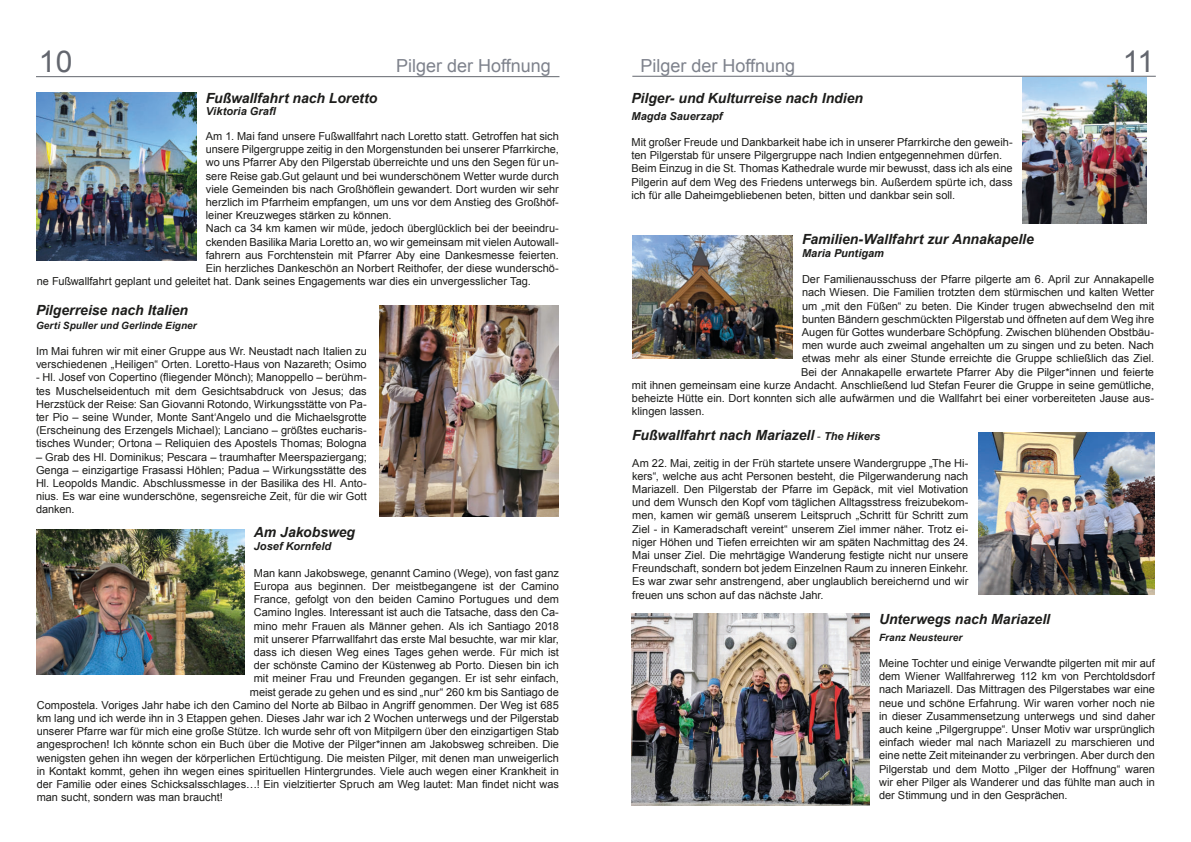
<style>
.page{position:relative;width:1191px;height:842px;background:#fff}
.page>*{position:absolute;margin:0;border:0;box-sizing:border-box;transform-origin:0 0}
.t1{font:30px "Arial";color:#63666e}
.t2{font:18px "Arial";color:#7e828c}
.t3{font:italic 700 14px "Arial";letter-spacing:-.005em;color:#1d1d1b}
.t4{font:11px/13.2px "Arial";color:#1d1d1b;text-align:justify}
.t5{font:italic 700 11px "Arial";letter-spacing:.005em;color:#1d1d1b}
.t6{font:italic 700 10px "Arial";letter-spacing:.01em;color:#1d1d1b}
.s1{font-weight:400;font-style:normal;font-size:11px}
.s2{font-size:11px}
</style>
<div class="page">
<hr style="left:36px;top:76px;width:523px;height:1px;background:#63666e">
<hr style="left:632px;top:76px;width:523px;height:1px;background:#63666e">
<img style="left:632px;top:235px;width:160px;height:124px">
<img style="left:631px;top:613px;width:238px;height:193px">
<img style="left:36px;top:529px;width:208px;height:146px">
<img style="left:379px;top:306px;width:180px;height:211px">
<img style="left:36px;top:93px;width:161px;height:168px">
<img style="left:1022px;top:77px;width:124px;height:146px">
<img style="left:978px;top:432px;width:176px;height:163px">
<h1 class="t1" style="left:39px;top:50px;width:35px">10</h1>
<h1 class="t1" style="left:1123px;top:50px;width:33px">11</h1>
<h2 class="t2" style="left:396px;top:58px;width:156px">Pilger der Hoffnung</h2>
<h2 class="t2" style="left:640px;top:58px;width:156px">Pilger der Hoffnung</h2>
<p class="t3" style="left:206px;top:93px;width:173px">Fußwallfahrt nach Loretto</p>
<p class="t5" style="left:206px;top:104px;width:72px">Viktoria Grafl</p>
<p class="t4" style="left:206px;top:131px;width:355px">Am 1. Mai fand unsere Fußwallfahrt nach Loretto statt. Getroffen hat sich</p>
<p class="t4" style="left:206px;top:144px;width:355px">unsere Pilgergruppe zeitig in den Morgenstunden bei unserer Pfarrkirche,</p>
<p class="t4" style="left:206px;top:157px;width:355px">wo uns Pfarrer Aby den Pilgerstab überreichte und uns den Segen für un-</p>
<p class="t4" style="left:206px;top:170px;width:355px">sere Reise gab.Gut gelaunt und bei wunderschönem Wetter wurde durch</p>
<p class="t4" style="left:206px;top:182px;width:354px">viele Gemeinden bis nach Großhöflein gewandert. Dort wurden wir sehr</p>
<p class="t4" style="left:206px;top:197px;width:355px">herzlich im Pfarrheim empfangen, um uns vor dem Anstieg des Großhöf-</p>
<p class="t4" style="left:206px;top:210px;width:187px">leiner Kreuzweges stärken zu können.</p>
<p class="t4" style="left:206px;top:223px;width:355px">Nach ca 34 km kamen wir müde, jedoch überglücklich bei der beeindru-</p>
<p class="t4" style="left:206px;top:236px;width:355px">ckenden Basilika Maria Loretto an, wo wir gemeinsam mit vielen Autowall-</p>
<p class="t4" style="left:206px;top:249px;width:355px">fahrern aus Forchtenstein mit Pfarrer Aby eine Dankesmesse feierten.</p>
<p class="t4" style="left:206px;top:263px;width:355px">Ein herzliches Dankeschön an Norbert Reithofer, der diese wunderschö-</p>
<p class="t4" style="left:37px;top:276px;width:496px">ne Fußwallfahrt geplant und geleitet hat. Dank seines Engagements war dies ein unvergesslicher Tag.</p>
<p class="t3" style="left:36px;top:305px;width:154px">Pilgerreise nach Italien</p>
<p class="t6" style="left:36px;top:321px;width:162px">Gerti Spuller und Gerlinde Eigner</p>
<p class="t4" style="left:36px;top:345px;width:332px">Im Mai fuhren wir mit einer Gruppe aus Wr. Neustadt nach Italien zu verschiedenen „Heiligen“ Orten. Loretto-Haus von Nazareth; Osimo</p>
<p class="t4" style="left:36px;top:371px;width:332px">- Hl. Josef von Copertino (fliegender Mönch); Manoppello – berühm&shy;tes Muschelseidentuch mit dem Gesichtsabdruck von Jesus; das Herzstück der Reise: San Giovanni Rotondo, Wirkungsstätte von Pa&shy;ter Pio – seine Wunder, Monte Sant‘Angelo und die Michaelsgrotte (Erscheinung des Erzengels Michael); Lanciano – größtes eucharis&shy;tisches Wunder; Ortona – Reliquien des Apostels Thomas; Bologna</p>
<p class="t4" style="left:36px;top:451px;width:332px">– Grab des Hl. Dominikus; Pescara – traumhafter Meerspaziergang; Genga – einzigartige Frasassi Höhlen; Padua – Wirkungsstätte des Hl. Leopolds Mandic. Abschlussmesse in der Basilika des Hl. Anto&shy;nius. Es war eine wunderschöne, segensreiche Zeit, für die wir Gott danken.</p>
<p class="t3" style="left:254px;top:527px;width:103px">Am Jakobsweg</p>
<p class="t5" style="left:254px;top:542px;width:79px">Josef Kornfeld</p>
<p class="t4" style="left:254px;top:567px;width:306px">Man kann Jakobswege, genannt Camino (Wege), von fast ganz</p>
<p class="t4" style="left:254px;top:581px;width:307px">Europa aus beginnen. Der meistbegangene ist der Camino</p>
<p class="t4" style="left:254px;top:594px;width:307px">France, gefolgt von den beiden Camino Portugues und dem</p>
<p class="t4" style="left:254px;top:607px;width:306px">Camino Ingles. Interessant ist auch die Tatsache, dass den Ca-</p>
<p class="t4" style="left:254px;top:620px;width:307px">mino mehr Frauen als Männer gehen. Als ich Santiago 2018</p>
<p class="t4" style="left:254px;top:633px;width:307px">mit unserer Pfarrwallfahrt das erste Mal besuchte, war mir klar,</p>
<p class="t4" style="left:254px;top:647px;width:307px">dass ich diesen Weg eines Tages gehen werde. Für mich ist</p>
<p class="t4" style="left:254px;top:660px;width:306px">der schönste Camino der Küstenweg ab Porto. Diesen bin ich</p>
<p class="t4" style="left:254px;top:673px;width:307px">mit meiner Frau und Freunden gegangen. Er ist sehr einfach,</p>
<p class="t4" style="left:250px;top:686px;width:310px">meist gerade zu gehen und es sind „nur“ 260 km bis Santiago de</p>
<p class="t4" style="left:37px;top:699px;width:523px">Compostela. Voriges Jahr habe ich den Camino del Norte ab Bilbao in Angriff genommen. Der Weg ist 685</p>
<p class="t4" style="left:37px;top:713px;width:524px">km lang und ich werde ihn in 3 Etappen gehen. Dieses Jahr war ich 2 Wochen unterwegs und der Pilgerstab</p>
<p class="t4" style="left:37px;top:726px;width:524px">unserer Pfarre war für mich eine große Stütze. Ich wurde sehr oft von Mitpilgern über den einzigartigen Stab</p>
<p class="t4" style="left:37px;top:739px;width:523px">angesprochen! Ich könnte schon ein Buch über die Motive der Pilger*innen am Jakobsweg schreiben. Die</p>
<p class="t4" style="left:37px;top:752px;width:523px">wenigsten gehen ihn wegen der körperlichen Ertüchtigung. Die meisten Pilger, mit denen man unweigerlich</p>
<p class="t4" style="left:37px;top:765px;width:524px">in Kontakt kommt, gehen ihn wegen eines spirituellen Hintergrundes. Viele auch wegen einer Krankheit in</p>
<p class="t4" style="left:37px;top:778px;width:523px">der Familie oder eines Schicksalsschlages…! Ein vielzitierter Spruch am Weg lautet: Man findet nicht was</p>
<p class="t4" style="left:37px;top:792px;width:188px">man sucht, sondern was man braucht!</p>
<p class="t3" style="left:631px;top:93px;width:233px">Pilger- und Kulturreise nach Indien</p>
<p class="t5" style="left:631px;top:112px;width:93px">Magda Sauerzapf</p>
<p class="t4" style="left:631px;top:137px;width:383px;text-align:left">Mit großer Freude und Dankbarkeit habe ich in unserer Pfarrkirche den geweih&shy;ten Pilgerstab für unsere Pilgergruppe nach Indien entgegennehmen dürfen.<br>Beim Einzug in die St. Thomas Kathedrale wurde mir bewusst, dass ich als eine Pilgerin auf dem Weg des Friedens unterwegs bin. Außerdem spürte ich, dass ich für alle Daheimgebliebenen beten, bitten und dankbar sein soll.</p>
<p class="t3" style="left:802px;top:233px;width:233px">Familien-Wallfahrt zur Annakapelle</p>
<p class="t5" style="left:802px;top:249px;width:84px">Maria Puntigam</p>
<p class="t4" style="left:802px;top:274px;width:354px">Der Familienausschuss der Pfarre pilgerte am 6. April zur Annakapelle</p>
<p class="t4" style="left:802px;top:287px;width:354px">nach Wiesen. Die Familien trotzten dem stürmischen und kalten Wetter</p>
<p class="t4" style="left:802px;top:300px;width:354px">um „mit den Füßen“ zu beten. Die Kinder trugen abwechselnd den mit</p>
<p class="t4" style="left:802px;top:313px;width:354px">bunten Bändern geschmückten Pilgerstab und öffneten auf dem Weg ihre</p>
<p class="t4" style="left:802px;top:327px;width:354px">Augen für Gottes wunderbare Schöpfung. Zwischen blühenden Obstbäu-</p>
<p class="t4" style="left:802px;top:340px;width:353px">men wurde auch zweimal angehalten um zu singen und zu beten. Nach</p>
<p class="t4" style="left:802px;top:353px;width:354px">etwas mehr als einer Stunde erreichte die Gruppe schließlich das Ziel.</p>
<p class="t4" style="left:801px;top:366px;width:354px">Bei der Annakapelle erwartete Pfarrer Aby die Pilger*innen und feierte</p>
<p class="t4" style="left:632px;top:379px;width:524px">mit ihnen gemeinsam eine kurze Andacht. Anschließend lud Stefan Feurer die Gruppe in seine gemütliche,</p>
<p class="t4" style="left:632px;top:393px;width:524px">beheizte Hütte ein. Dort konnten sich alle aufwärmen und die Wallfahrt bei einer vorbereiteten Jause aus-</p>
<p class="t4" style="left:632px;top:406px;width:74px">klingen lassen.</p>
<p class="t3" style="left:632px;top:430px;width:250px">Fußwallfahrt nach Mariazell <span class="s1">-</span> <span class="s2">The Hikers</span></p>
<p class="t4" style="left:632px;top:457px;width:338px">Am 22. Mai, zeitig in der Früh startete unsere Wandergruppe „The Hi&shy;kers“, welche aus acht Personen besteht, die Pilgerwanderung nach Mariazell. Den Pilgerstab der Pfarre im Gepäck, mit viel Motivation und dem Wunsch den Kopf vom täglichen Alltagsstress freizubekom&shy;men, kamen wir gemäß unserem Leitspruch „Schritt für Schritt zum Ziel - in Kameradschaft vereint“ unserem Ziel immer näher. Trotz ei&shy;niger Höhen und Tiefen erreichten wir am späten Nachmittag des 24.<br>Mai unser Ziel. Die mehrtägige Wanderung festigte nicht nur unsere Freundschaft, sondern bot jedem Einzelnen Raum zu inneren Einkehr.<br>Es war zwar sehr anstrengend, aber unglaublich bereichernd und wir freuen uns schon auf das nächste Jahr.</p>
<p class="t3" style="left:879px;top:613px;width:173px">Unterwegs nach Mariazell</p>
<p class="t6" style="left:879px;top:633px;width:85px">Franz Neusteurer</p>
<p class="t4" style="left:879px;top:657px;width:277px">Meine Tochter und einige Verwandte pilgerten mit mir auf dem Wiener Wallfahrerweg 112 km von Perchtoldsdorf nach Mariazell. Das Mittragen des Pilgerstabes war eine neue und schöne Erfahrung. Wir waren vorher noch nie in dieser Zusammensetzung unterwegs und sind daher auch keine „Pilgergruppe“. Unser Motiv war ursprünglich einfach wieder mal nach Mariazell zu marschieren und eine nette Zeit miteinander zu verbringen. Aber durch den Pilgerstab und dem Motto „Pilger der Hoffnung“ waren wir eher Pilger als Wanderer und das fühlte man auch in der Stimmung und in den Gesprächen.</p>
</div>
